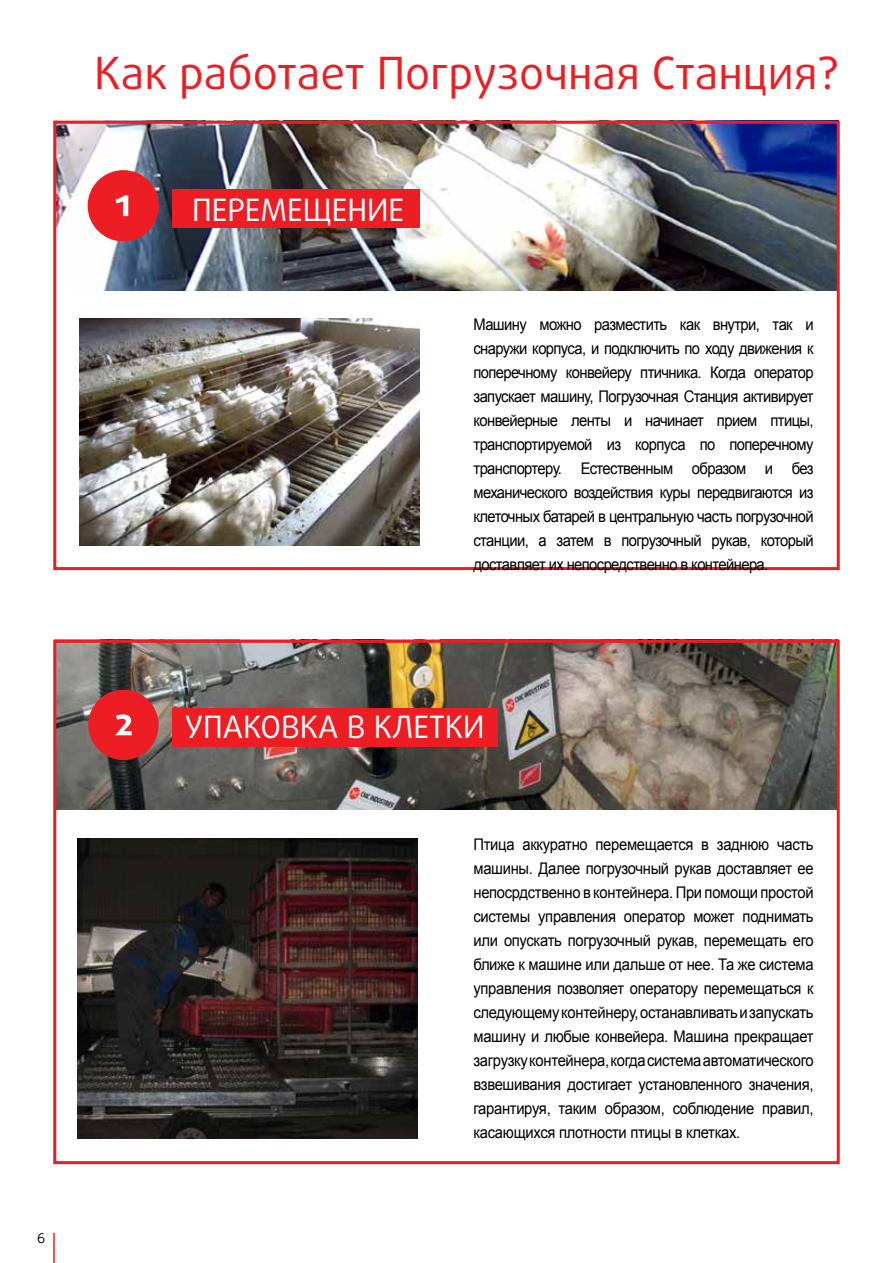
<style>
.page{position:relative;width:893px;height:1263px;background:#fff}
.page>*{position:absolute;margin:0;border:0;box-sizing:border-box;transform-origin:0 0}
.t1{font:44.55px "Daxline Pro";color:#ed1d24}
.t2{font:30.9px "Daxline Pro";color:#fff}
.t3{font:16.05px/24px "Arial";letter-spacing:-.04em;color:#000;text-align:justify;scale:.92 1}
.t4{font:13.5px "Museo Sans 100";color:#000}
</style>
<div class="page">
<img style="left:57px;top:644px;width:779px;height:166px">
<img style="left:57px;top:125px;width:779px;height:166px">
<div style="left:88px;top:170px;width:71px;height:71px;background:#ed1d24;border-radius:50%"></div>
<svg style="left:116px;top:195px;width:12px;height:21px"></svg>
<div style="left:172px;top:189px;width:247px;height:39px;background:#ed1d24"></div>
<div style="left:53px;top:121px;width:787px;height:449px;border:3px solid #ed1d24"></div>
<div style="left:53px;top:640px;width:787px;height:524px;border:3px solid #ed1d24"></div>
<div style="left:88px;top:690px;width:71px;height:70px;background:#ed1d24;border-radius:50%"></div>
<svg style="left:115px;top:714px;width:17px;height:21px"></svg>
<img style="left:79px;top:318px;width:341px;height:227px">
<img style="left:78px;top:839px;width:340px;height:300px">
<hr style="left:54px;top:1233px;width:1px;height:30px;background:#ed1d24">
<div style="left:172px;top:708px;width:325px;height:38px;background:#ed1d24"></div>
<h1 class="t1" style="left:94px;top:43px;width:746px">Как работает Погрузочная Станция?</h1>
<h2 class="t2" style="left:192px;top:189px;width:213px">ПЕРЕМЕЩЕНИЕ</h2>
<p class="t3" style="left:473px;top:313px;width:371px">Машину можно разместить как внутри, так и снаружи корпуса, и подключить по ходу движения к поперечному конвейеру птичника. Когда оператор запускает машину, Погрузочная Станция активирует конвейерные ленты и начинает прием птицы, транспортируемой из корпуса по поперечному транспортеру. Естественным образом и без механического воздействия куры передвигаются из клеточных батарей в центральную часть погрузочной станции, а затем в погрузочный рукав, который доставляет их непосредственно в контейнера.</p>
<p class="t4" style="left:37px;top:1231px;width:9px">6</p>
<h2 class="t2" style="left:185px;top:707px;width:39px">Упаковка</h2>
<h2 class="t2" style="left:347px;top:707px;width:46px">в клетк</h2>
<h2 class="t2" style="left:463px;top:707px;width:23px">и</h2>
<p class="t3" style="left:473px;top:833px;width:371px">Птица аккуратно перемещается в заднюю часть машины. Далее погрузочный рукав доставляет ее непосрдственно в контейнера. При помощи простой системы управления оператор может поднимать или опускать погрузочный рукав, перемещать его ближе к машине или дальше от нее. Та же система управления позволяет оператору перемещаться к следующему контейнеру, останавливать и запускать машину и любые конвейера. Машина прекращает загрузку контейнера, когда система автоматического взвешивания достигает установленного значения, гарантируя, таким образом, соблюдение правил, касающихся плотности птицы в клетках.</p>
</div>
